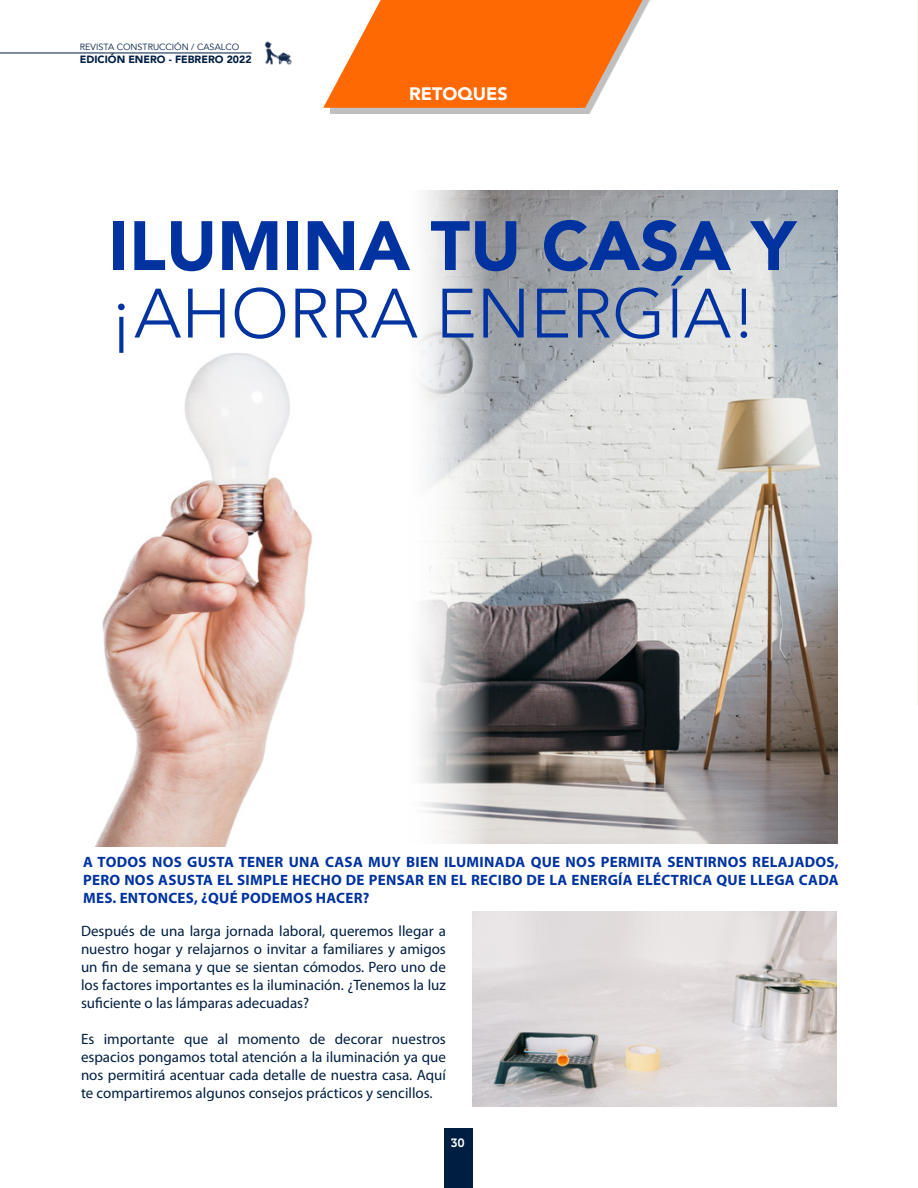
<style>
.page{position:relative;width:918px;height:1188px;background:#fff}
.page>*{position:absolute;margin:0;border:0;box-sizing:border-box;transform-origin:0 0}
.t1{font:300 69px "Avenir";color:#0033a0}
.t2{font:900 69px "Avenir";color:#0033a0}
.t3{font:900 18px "Avenir";color:#fff}
.t4{font:15px/18px "Myriad Pro";color:#001e42;text-align:justify}
.t5{font:700 15px/18px "Myriad Pro";letter-spacing:.02em;color:#0033a0;text-align:justify}
.t6{font:12px "Museo 700";color:#fff}
.t7{font:900 10.5px "Avenir";color:#001e42}
.t8{font:9px "Avenir";color:#001e42}
</style>
<div class="page">
<hr style="left:917px;top:0;width:1px;height:704px;background:#f6f7ee">
<div style="left:330px;top:0;width:320px;height:114px;background:#231f20;opacity:.28"></div>
<svg style="left:323px;top:0;width:320px;height:108px"></svg>
<img style="left:94px;top:353px;width:219px;height:494px">
<img style="left:420px;top:190px;width:417px;height:654px">
<img style="left:472px;top:912px;width:365px;height:195px">
<div style="left:444px;top:1128px;width:28px;height:60px;background:#001e42"></div>
<img style="left:264px;top:41px;width:28px;height:24px">
<hr style="left:0;top:53px;width:252px;height:1px;background:#001e42">
<p class="t8" style="left:80px;top:42px;width:161px">REVISTA CONSTRUCCIÓN / CASALCO</p>
<p class="t7" style="left:80px;top:50px;width:173px">EDICIÓN ENERO - FEBRERO 2022</p>
<p class="t3" style="left:409px;top:78px;width:100px">RETOQUES</p>
<p class="t2" style="left:109px;top:187px;width:689px">ILUMINA TU CASA Y</p>
<p class="t1" style="left:109px;top:273px;width:650px">¡AHORRA ENERGÍA!</p>
<p class="t5" style="left:83px;top:852px;width:757px">A TODOS NOS GUSTA TENER UNA CASA MUY BIEN ILUMINADA QUE NOS PERMITA SENTIRNOS RELAJADOS, PERO NOS ASUSTA EL SIMPLE HECHO DE PENSAR EN EL RECIBO DE LA ENERGÍA ELÉCTRICA QUE LLEGA CADA MES. ENTONCES, ¿QUÉ PODEMOS HACER?</p>
<p class="t4" style="left:81px;top:922px;width:366px">Después de una larga jornada laboral, queremos llegar a nuestro hogar y relajarnos o invitar a familiares y amigos un fin de semana y que se sientan cómodos. Pero uno de los factores importantes es la iluminación. ¿Tenemos la luz suficiente o las lámparas adecuadas?</p>
<p class="t4" style="left:81px;top:1030px;width:366px">Es importante que al momento de decorar nuestros espacios pongamos total atención a la iluminación ya que nos permitirá acentuar cada detalle de nuestra casa. Aquí te compartiremos algunos consejos prácticos y sencillos.</p>
<p class="t6" style="left:451px;top:1136px;width:16px">30</p>
</div>
